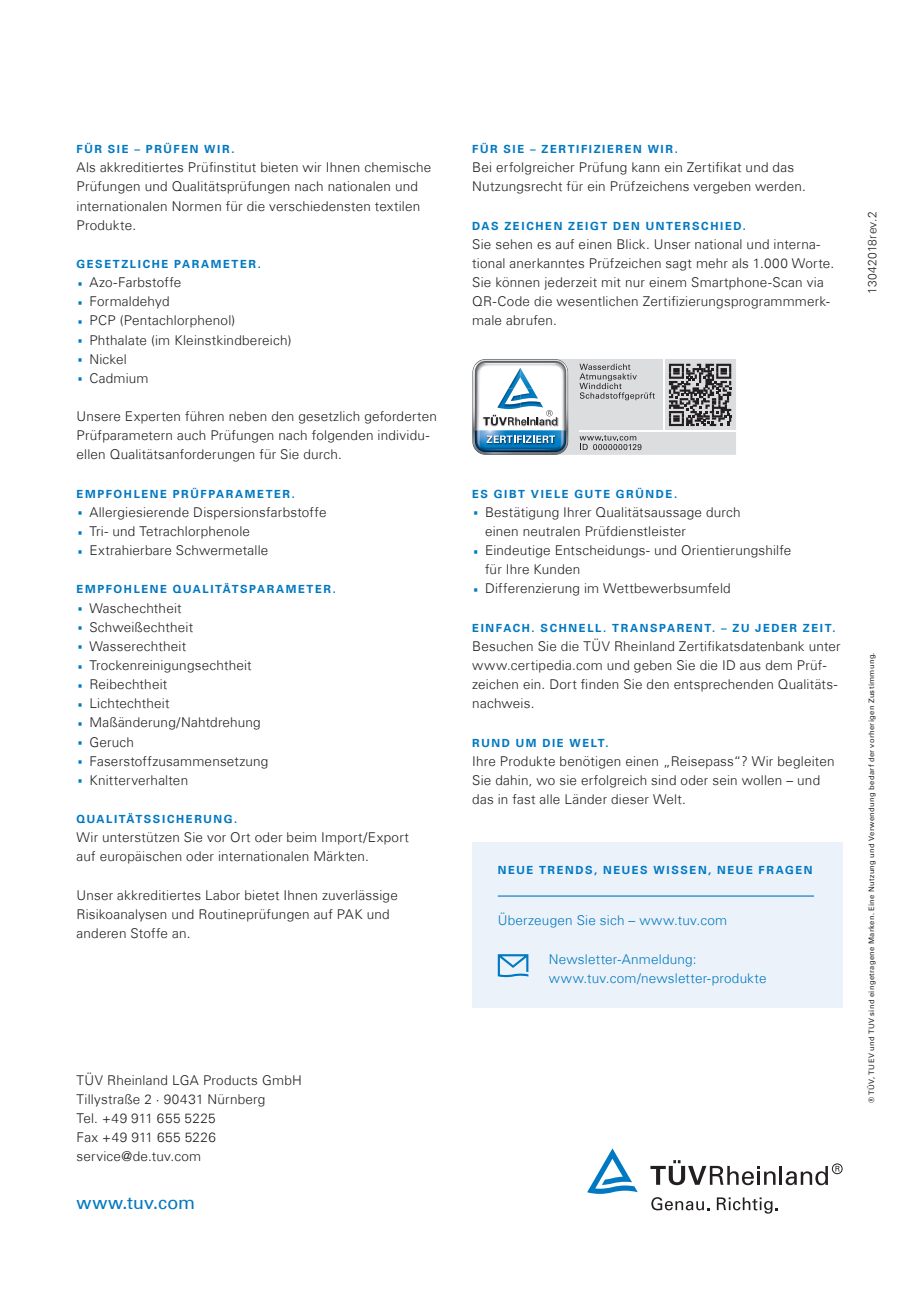
<style>
.page{position:relative;width:919px;height:1289px;background:#fff}
.page>*{position:absolute;margin:0;border:0;box-sizing:border-box;transform-origin:0 0}
.t1{font:18px "Univers Com 55 Roman";letter-spacing:.01em;color:#0078c0}
.t2{font:300 13.5px/19.2px "Univers Com 45";letter-spacing:.015em;color:#231f20}
.t3{font:300 13.5px/19.2px "Univers Com 45";letter-spacing:.015em;color:#0078c0}
.t4{font:300 12px "Univers Com 45";letter-spacing:.015em;color:#231f20}
.t5{font:700 11.25px "Univers Com 65";letter-spacing:.145em;color:#0078c0}
.t6{font:700 11.25px "Univers Com 65";letter-spacing:.145em;color:#0079c2}
.t7{font:7.5px "Univers Com 55 Roman";letter-spacing:.05em;color:#231f20}
.s1{font-family:"Univers Com 55 Roman";font-weight:400;font-size:27px;color:#0078c0}
</style>
<div class="page">
<svg style="left:587px;top:1148px;width:50px;height:45px"></svg>
<svg style="left:650px;top:1160px;width:125px;height:25px"></svg>
<hr style="left:779px;top:1165px;width:3px;height:19px;background:#231f20">
<svg style="left:785px;top:1166px;width:43px;height:19px"></svg>
<div style="left:832px;top:1163px;width:10px;height:10px;border:1px solid #231f20;border-radius:50%"></div>
<svg style="left:835px;top:1165px;width:4px;height:6px"></svg>
<svg style="left:651px;top:1197px;width:58px;height:13px"></svg>
<svg style="left:716px;top:1197px;width:61px;height:16px"></svg>
<svg style="left:472px;top:359px;width:264px;height:96px"></svg>
<div style="left:472px;top:842px;width:371px;height:166px;background:#ecf2fa"></div>
<hr style="left:497px;top:895px;width:317px;height:1px;background:#0078c0">
<svg style="left:497px;top:954px;width:31px;height:23px"></svg>
<p class="t5" style="left:77px;top:142px;width:159px">FÜR SIE – PRÜFEN WIR.</p>
<p class="t2" style="left:77px;top:158px;width:356px">Als akkreditiertes Prüfinstitut bieten wir Ihnen chemische Prüfungen und Qualitätsprüfungen nach nationalen und internationalen Normen für die verschiedensten textilen Produkte.</p>
<p class="t5" style="left:77px;top:257px;width:186px">GESETZLICHE PARAMETER.</p>
<p class="t2" style="left:77px;top:273px;width:216px"><span class="s1">·</span> Azo-Farbstoffe<br><span class="s1">·</span> Formaldehyd<br><span class="s1">·</span> PCP (Pentachlorphenol)<br><span class="s1">·</span> Phthalate (im Kleinstkindbereich) <span class="s1">·</span> Nickel<br><span class="s1">·</span> Cadmium</p>
<p class="t2" style="left:77px;top:407px;width:362px">Unsere Experten führen neben den gesetzlich geforderten<br>Prüfparametern auch Prüfungen nach folgenden individu&shy;ellen Qualitätsanforderungen für Sie durch.</p>
<p class="t5" style="left:77px;top:487px;width:220px">EMPFOHLENE PRÜFPARAMETER.</p>
<p class="t2" style="left:77px;top:502px;width:251px"><span class="s1">·</span> Allergiesierende Dispersionsfarbstoffe <span class="s1">·</span> Tri- und Tetrachlorphenole<br><span class="s1">·</span> Extrahierbare Schwermetalle</p>
<p class="t5" style="left:77px;top:582px;width:261px">EMPFOHLENE QUALITÄTSPARAMETER.</p>
<p class="t2" style="left:77px;top:598px;width:193px"><span class="s1">·</span> Waschechtheit<br><span class="s1">·</span> Schweißechtheit<br><span class="s1">·</span> Wasserechtheit<br><span class="s1">·</span> Trockenreinigungsechtheit<br><span class="s1">·</span> Reibechtheit<br><span class="s1">·</span> Lichtechtheit<br><span class="s1">·</span> Maßänderung/Nahtdrehung <span class="s1">·</span> Geruch<br><span class="s1">·</span> Faserstoffzusammensetzung <span class="s1">·</span> Knitterverhalten</p>
<p class="t5" style="left:77px;top:812px;width:162px">QUALITÄTSSICHERUNG.</p>
<p class="t2" style="left:77px;top:827px;width:334px">Wir unterstützen Sie vor Ort oder beim Import/Export auf europäischen oder internationalen Märkten.</p>
<p class="t2" style="left:77px;top:885px;width:323px">Unser akkreditiertes Labor bietet Ihnen zuverlässige<br>Risiko analysen und Routineprüfungen auf PAK und anderen Stoffe an.</p>
<p class="t2" style="left:77px;top:1070px;width:227px">TÜV Rheinland LGA Products GmbH<br>Tillystraße 2 · 90431 Nürnberg<br>Tel. +49 911 655 5225<br>Fax +49 911 655 5226 service@de.tuv.com</p>
<h1 class="t1" style="left:77px;top:1191px;width:120px">www.tuv.com</h1>
<p class="t5" style="left:472px;top:142px;width:207px">FÜR SIE – ZERTIFIZIEREN WIR.</p>
<p class="t2" style="left:472px;top:158px;width:335px">Bei erfolgreicher Prüfung kann ein Zertifikat und das<br>Nutzungsrecht für ein Prüfzeichens vergeben werden.</p>
<p class="t5" style="left:472px;top:219px;width:275px">DAS ZEICHEN ZEIGT DEN UNTERSCHIED.</p>
<p class="t2" style="left:472px;top:234px;width:363px">Sie sehen es auf einen Blick. Unser national und interna&shy;tional anerkanntes Prüfzeichen sagt mehr als 1.000 Worte.<br>Sie können jederzeit mit nur einem Smartphone-Scan via QR-Code die wesentlichen Zertifizierungsprogrammmerk&shy;male abrufen.</p>
<p class="t4" style="left:864px;top:294px;width:84px;rotate:-90deg">13042018rev.2</p>
<p class="t5" style="left:472px;top:487px;width:206px">ES GIBT VIELE GUTE GRÜNDE.</p>
<p class="t2" style="left:472px;top:502px;width:270px"><span class="s1">·</span> Bestätigung Ihrer Qualitätsaussage durch</p>
<p class="t2" style="left:485px;top:521px;width:202px">einen neutralen Prüfdienstleister</p>
<p class="t2" style="left:472px;top:540px;width:320px"><span class="s1">·</span> Eindeutige Entscheidungs- und Orientierungshilfe</p>
<p class="t2" style="left:485px;top:560px;width:97px">für Ihre Kunden</p>
<p class="t2" style="left:472px;top:579px;width:260px"><span class="s1">·</span> Differenzierung im Wettbewerbsumfeld</p>
<p class="t5" style="left:472px;top:621px;width:364px">EINFACH. SCHNELL. TRANSPARENT. – ZU JEDER ZEIT.</p>
<p class="t2" style="left:472px;top:636px;width:370px">Besuchen Sie die TÜV Rheinland Zertifikatsdatenbank unter www.certipedia.com und geben Sie die ID aus dem Prüf&shy;zeichen ein. Dort finden Sie den entsprechenden Qualitäts&shy;nachweis.</p>
<p class="t5" style="left:472px;top:736px;width:138px">RUND UM DIE WELT.</p>
<p class="t2" style="left:472px;top:751px;width:364px">Ihre Produkte benötigen einen „Reisepass“? Wir begleiten<br>Sie dahin, wo sie erfolgreich sind oder sein wollen – und das in fast alle Länder dieser Welt.</p>
<p class="t6" style="left:497px;top:863px;width:316px">NEUE TRENDS, NEUES WISSEN, NEUE FRAGEN</p>
<p class="t3" style="left:497px;top:910px;width:231px">Überzeugen Sie sich – www.tuv.com</p>
<p class="t3" style="left:549px;top:949px;width:219px">Newsletter-Anmeldung: www.tuv.com/newsletter-produkte</p>
<p class="t7" style="left:867px;top:1103px;width:452px;rotate:-90deg">® TÜV, TUEV und TUV sind eingetragene Marken. Eine Nutzung und Verwendung bedarf der vorherigen Zustimmung.</p>
</div>
